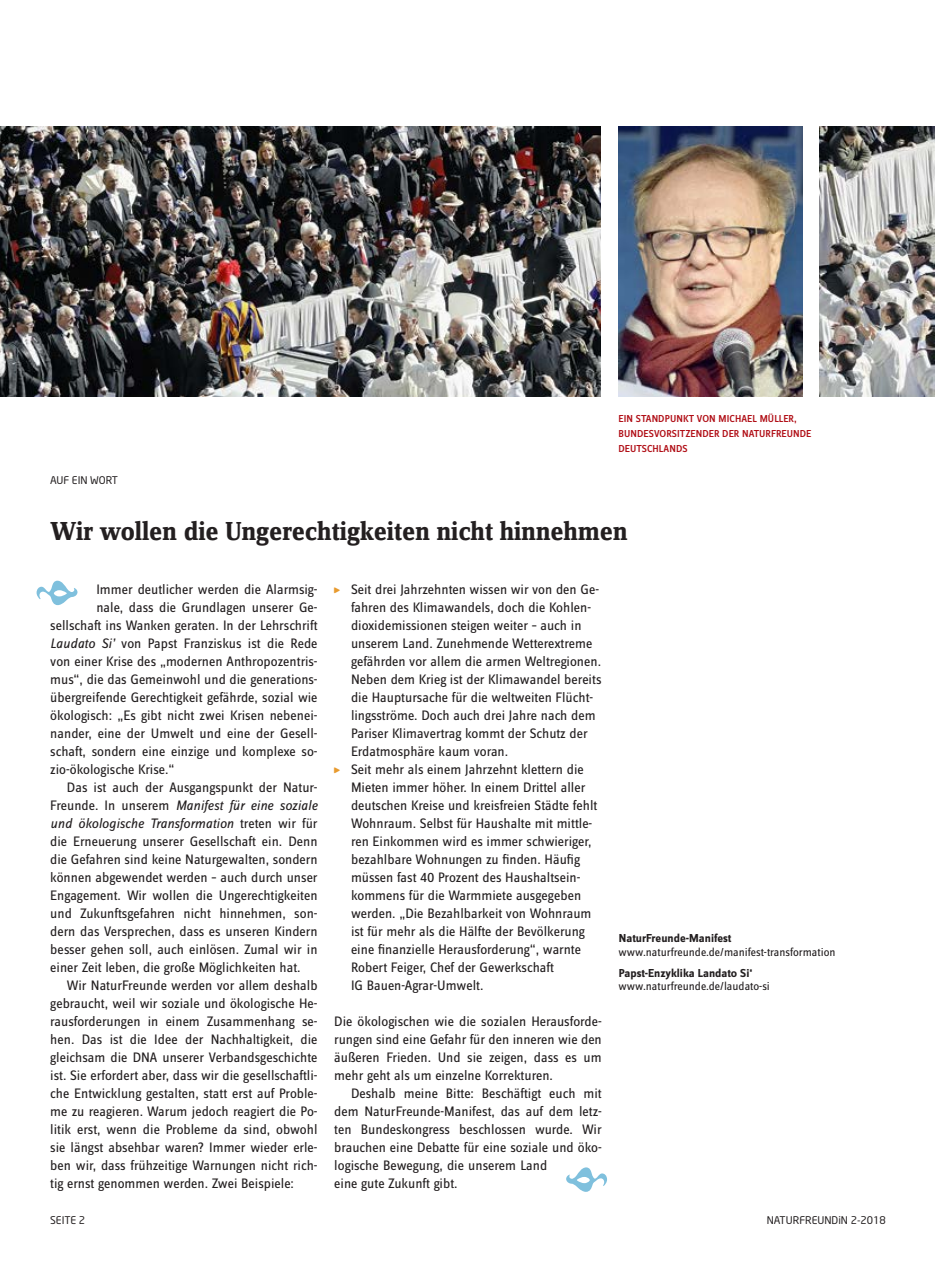
<style>
.page{position:relative;width:936px;height:1263px;background:#fff}
.page>*{position:absolute;margin:0;border:0;box-sizing:border-box;transform-origin:0 0}
.t1{font:27px "Zine Serif Dis OT Bld";color:#231f20}
.t2{font:14.25px/18px "Zine Sans Dis OT";color:#231f20;text-align:justify}
.t3{font:italic 14.25px "Zine Sans Dis OT";color:#231f20}
.t4{font:12px "Zine Sans Dis OT";color:#231f20}
.t5{font:700 12px "Zine Sans Dis OT";color:#231f20}
.t6{font:500 10.5px/15px "Zine Sans Dis OT";letter-spacing:.01em;color:#b00d15}
.t7{font:10.5px "Neo Sans";color:#231f20}
.s1{font-style:italic}
.s2{font-style:normal}
.s3{font-family:"NF Dfont Logo Und Specials";font-size:13.5px;color:#e89b2f}
</style>
<div class="page">
<img style="left:0;top:126px;width:934px;height:270px">
<div style="left:601px;top:108px;width:218px;height:306px;background:#fff"></div>
<img style="left:618px;top:126px;width:184px;height:270px">
<p class="t6" style="left:618px;top:412px;width:194px">EIN STANDPUNKT VON MICHAEL MÜLLER,<br>BUNDESVORSITZENDER DER NATURFREUNDE<br>DEUTSCHLANDS</p>
<p class="t7" style="left:50px;top:474px;width:69px">AUF EIN WORT</p>
<h1 class="t1" style="left:50px;top:517px;width:579px">Wir wollen die Ungerechtigkeiten nicht hinnehmen</h1>
<p class="t2" style="left:96px;top:581px;width:223px">Immer deutlicher werden die Alarmsig-</p>
<p class="t2" style="left:96px;top:599px;width:223px">nale, dass die Grundlagen unserer Ge-</p>
<p class="t2" style="left:50px;top:617px;width:269px">sellschaft ins Wanken geraten. In der Lehrschrift</p>
<p class="t2" style="left:50px;top:635px;width:269px"><span class="s1">Laudato Si’</span> von Papst Franziskus ist die Rede</p>
<p class="t2" style="left:50px;top:653px;width:269px">von einer Krise des „modernen Anthropozentris-</p>
<p class="t2" style="left:50px;top:671px;width:269px">mus“, die das Gemeinwohl und die generations-</p>
<p class="t2" style="left:50px;top:689px;width:269px">übergreifende Gerechtigkeit gefährde, sozial wie</p>
<p class="t2" style="left:50px;top:707px;width:269px">ökologisch: „Es gibt nicht zwei Krisen nebenei-</p>
<p class="t2" style="left:50px;top:725px;width:269px">nander, eine der Umwelt und eine der Gesell-</p>
<p class="t2" style="left:50px;top:743px;width:269px">schaft, sondern eine einzige und komplexe so-</p>
<p class="t2" style="left:50px;top:761px;width:126px">zio-ökologische Krise.“</p>
<p class="t2" style="left:67px;top:779px;width:252px">Das ist auch der Ausgangspunkt der Natur-</p>
<p class="t3" style="left:50px;top:799px;width:269px"><span class="s2">Freunde. In unserem</span> Manifest für eine soziale</p>
<p class="t3" style="left:50px;top:817px;width:269px">und ökologische Transformation <span class="s2">treten wir für</span></p>
<p class="t2" style="left:50px;top:833px;width:269px">die Erneuerung unserer Gesellschaft ein. Denn</p>
<p class="t2" style="left:50px;top:851px;width:269px">die Gefahren sind keine Naturgewalten, sondern</p>
<p class="t2" style="left:50px;top:869px;width:269px">können abgewendet werden – auch durch unser</p>
<p class="t2" style="left:50px;top:887px;width:269px">Engagement. Wir wollen die Ungerechtigkeiten</p>
<p class="t2" style="left:50px;top:905px;width:269px">und Zukunftsgefahren nicht hinnehmen, son-</p>
<p class="t2" style="left:50px;top:923px;width:269px">dern das Versprechen, dass es unseren Kindern</p>
<p class="t2" style="left:50px;top:941px;width:269px">besser gehen soll, auch einlösen. Zumal wir in</p>
<p class="t2" style="left:50px;top:959px;width:252px">einer Zeit leben, die große Möglichkeiten hat.</p>
<p class="t2" style="left:67px;top:977px;width:252px">Wir NaturFreunde werden vor allem deshalb</p>
<p class="t2" style="left:50px;top:995px;width:269px">gebraucht, weil wir soziale und ökologische He-</p>
<p class="t2" style="left:50px;top:1013px;width:269px">rausforderungen in einem Zusammenhang se-</p>
<p class="t2" style="left:50px;top:1031px;width:269px">hen. Das ist die Idee der Nachhaltigkeit, die</p>
<p class="t2" style="left:50px;top:1049px;width:269px">gleichsam die DNA unserer Verbandsgeschichte</p>
<p class="t2" style="left:50px;top:1067px;width:269px">ist. Sie erfordert aber, dass wir die gesellschaftli-</p>
<p class="t2" style="left:50px;top:1085px;width:269px">che Entwicklung gestalten, statt erst auf Proble-</p>
<p class="t2" style="left:50px;top:1103px;width:269px">me zu reagieren. Warum jedoch reagiert die Po-</p>
<p class="t2" style="left:50px;top:1121px;width:269px">litik erst, wenn die Probleme da sind, obwohl</p>
<p class="t2" style="left:50px;top:1139px;width:269px">sie längst absehbar waren? Immer wieder erle-</p>
<p class="t2" style="left:50px;top:1157px;width:269px">ben wir, dass frühzeitige Warnungen nicht rich-</p>
<p class="t2" style="left:50px;top:1175px;width:245px">tig ernst genommen werden. Zwei Beispiele:</p>
<p class="t2" style="left:334px;top:581px;width:266px"><span class="s3">a</span> Seit drei Jahrzehnten wissen wir von den Ge-</p>
<p class="t2" style="left:351px;top:599px;width:241px">fahren des Klimawandels, doch die Kohlen-</p>
<p class="t2" style="left:351px;top:617px;width:232px">dioxidemissionen steigen weiter – auch in</p>
<p class="t2" style="left:351px;top:635px;width:243px">unserem Land. Zunehmende Wetterextreme</p>
<p class="t2" style="left:351px;top:653px;width:251px">gefährden vor allem die armen Weltregionen.</p>
<p class="t2" style="left:351px;top:671px;width:252px">Neben dem Krieg ist der Klimawandel bereits</p>
<p class="t2" style="left:351px;top:689px;width:243px">die Hauptursache für die weltweiten Flücht-</p>
<p class="t2" style="left:351px;top:707px;width:246px">lingsströme. Doch auch drei Jahre nach dem</p>
<p class="t2" style="left:351px;top:725px;width:238px">Pariser Klimavertrag kommt der Schutz der</p>
<p class="t2" style="left:351px;top:743px;width:159px">Erdatmosphäre kaum voran.</p>
<p class="t2" style="left:334px;top:761px;width:251px"><span class="s3">a</span> Seit mehr als einem Jahrzehnt klettern die</p>
<p class="t2" style="left:351px;top:779px;width:236px">Mieten immer höher. In einem Drittel aller</p>
<p class="t2" style="left:351px;top:797px;width:248px">deutschen Kreise und kreisfreien Städte fehlt</p>
<p class="t2" style="left:351px;top:815px;width:243px">Wohnraum. Selbst für Haushalte mit mittle-</p>
<p class="t2" style="left:351px;top:833px;width:242px">ren Einkommen wird es immer schwieriger,</p>
<p class="t2" style="left:351px;top:851px;width:231px">bezahlbare Wohnungen zu finden. Häufig</p>
<p class="t2" style="left:351px;top:869px;width:231px">müssen fast 40 Prozent des Haushaltsein-</p>
<p class="t2" style="left:351px;top:887px;width:232px">kommens für die Warmmiete ausgegeben</p>
<p class="t2" style="left:351px;top:905px;width:242px">werden. „Die Bezahlbarkeit von Wohnraum</p>
<p class="t2" style="left:351px;top:923px;width:235px">ist für mehr als die Hälfte der Bevölkerung</p>
<p class="t2" style="left:351px;top:941px;width:231px">eine finanzielle Herausforderung“, warnte</p>
<p class="t2" style="left:351px;top:959px;width:204px">Robert Feiger, Chef der Gewerkschaft</p>
<p class="t2" style="left:351px;top:977px;width:134px">IG Bauen-Agrar-Umwelt.</p>
<p class="t2" style="left:334px;top:1013px;width:269px">Die ökologischen wie die sozialen Herausforde&shy;rungen sind eine Gefahr für den inneren wie den äußeren Frieden. Und sie zeigen, dass es um mehr geht als um einzelne Korrekturen.</p>
<p class="t2" style="left:334px;top:1085px;width:269px;text-align:left;text-indent:17px">Deshalb meine Bitte: Beschäftigt euch mit dem NaturFreunde-Manifest, das auf dem letz&shy;ten Bundeskongress beschlossen wurde. Wir brauchen eine Debatte für eine soziale und öko&shy;logische Bewegung, die unserem Land<br>eine gute Zukunft gibt.</p>
<p class="t5" style="left:619px;top:932px;width:114px">NaturFreunde-Manifest</p>
<p class="t4" style="left:618px;top:946px;width:218px">www.naturfreunde.de/manifest-transformation</p>
<p class="t5" style="left:619px;top:966px;width:135px">Papst-Enzyklika Landato Si'</p>
<p class="t4" style="left:618px;top:980px;width:153px">www.naturfreunde.de/laudato-si</p>
<p class="t7" style="left:50px;top:1214px;width:37px">SEITE 2</p>
<p class="t7" style="left:766px;top:1214px;width:121px">NATURFREUNDiN 2-2018</p>
</div>
